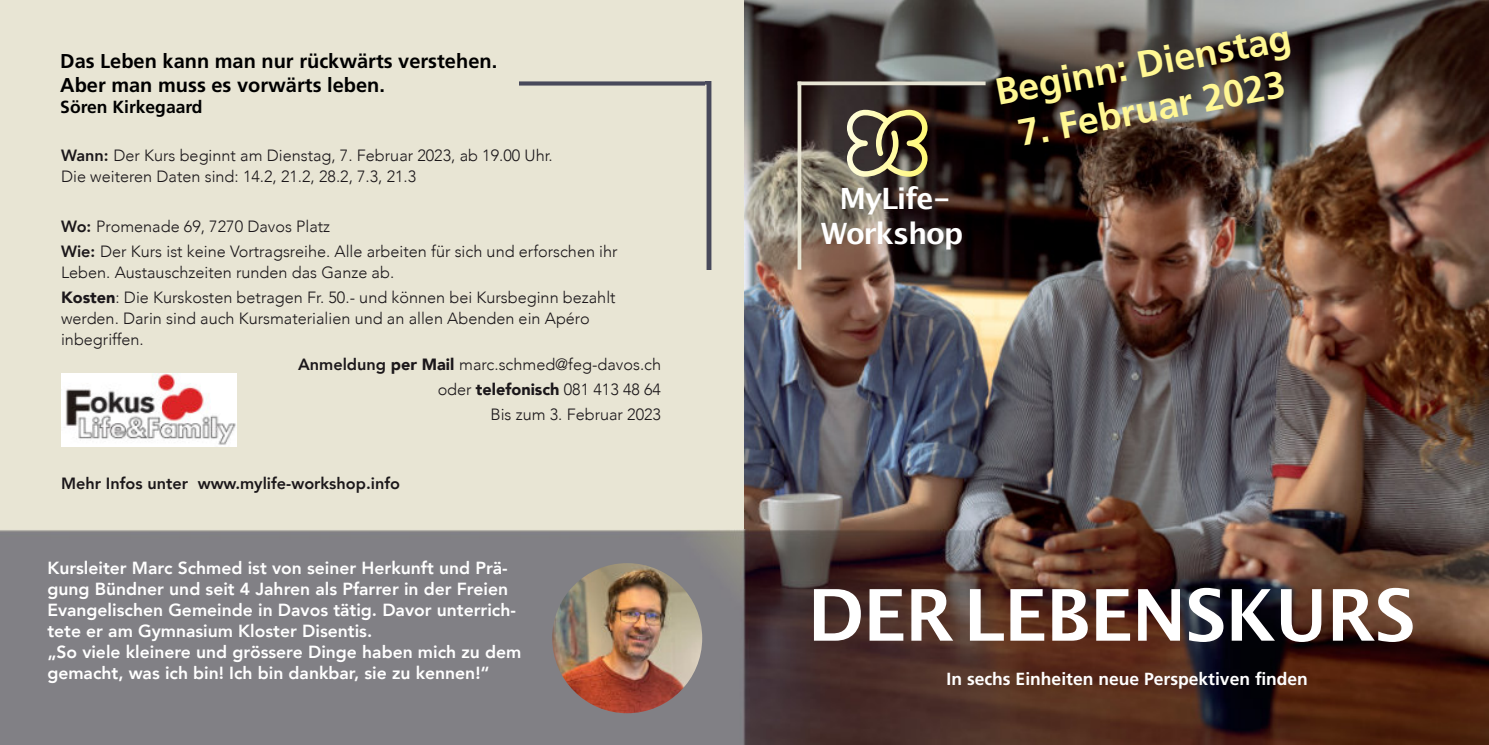
<style>
.page{position:relative;width:1489px;height:745px;background:#fff}
.page>*{position:absolute;margin:0;border:0;box-sizing:border-box;transform-origin:0 0}
.t1{font:700 71.25px "Lucida Grande";letter-spacing:-.015em;color:#fff}
.t2{font:700 37.5px "Frutiger LT Std";color:#fff793}
.t3{font:700 29.38px/35.2px "Lucida Grande";letter-spacing:-.045em;color:#fff;text-align:center}
.t4{font:700 20px/24px "Frutiger LT Std";color:#000}
.t5{font:800 17.5px/21px "Avenir";color:#fff}
.t6{font:700 17.5px "Frutiger LT Std";color:#fff}
.t7{font:700 17.5px "Frutiger LT Std";color:#000}
.t8{font:300 16.25px/24.8px "Avenir";color:#1b171a}
.t9{font:800 16.25px "Avenir";color:#1b171a}
.s1{font-weight:800}
.s2{font-weight:900}
</style>
<div class="page">
<div style="left:0;top:0;width:744px;height:744px;background:#e8e5d4"></div>
<img style="left:744px;top:0;width:744px;height:529px">
<svg style="left:846px;top:109px;width:81px;height:68px"></svg>
<img style="left:61px;top:373px;width:176px;height:73px">
<img style="left:0;top:529px;width:1488px;height:215px">
<svg style="left:797px;top:85px;width:4px;height:184px"></svg>
<svg style="left:797px;top:81px;width:188px;height:4px"></svg>
<img style="left:519px;top:81px;width:188px;height:5px">
<img style="left:706px;top:82px;width:6px;height:187px">
<img style="left:552px;top:562px;width:150px;height:150px;border-radius:50%">
<p class="t4" style="left:60px;top:51px;width:438px">Das Leben kann man nur rückwärts verstehen.<br>Aber man muss es vorwärts leben.</p>
<p class="t7" style="left:60px;top:100px;width:144px">Sören Kirkegaard</p>
<p class="t8" style="left:61px;top:145px;width:493px;line-height:21px"><span class="s1">Wann:</span> Der Kurs beginnt am Dienstag, 7. Februar 2023, ab 19.00 Uhr.<br>Die weiteren Daten sind: 14.2, 21.2, 28.2, 7.3, 21.3</p>
<p class="t8" style="left:61px;top:214px;width:558px"><span class="s1">Wo:</span> Promenade 69, 7270 Davos Platz<br><span class="s1">Wie:</span> Der Kurs ist keine Vortragsreihe. Alle arbeiten für sich und erforschen ihr</p>
<p class="t8" style="left:61px;top:260px;width:556px">Leben. Austauschzeiten runden das Ganze ab.<br><span class="s2">Kosten</span>: Die Kurskosten betragen Fr. 50.- und können bei Kursbeginn bezahlt</p>
<p class="t8" style="left:61px;top:308px;width:530px;line-height:21.2px">werden. Darin sind auch Kursmaterialien und an allen Abenden ein Apéro inbegriffen.</p>
<p class="t8" style="left:298px;top:352px;width:364px;text-align:right"><span class="s1">Anmeldung</span> <span class="s2">per Mail</span> marc.schmed@feg-davos.ch oder <span class="s2">telefonisch</span> 081 413 48 64<br>Bis zum 3. Februar 2023</p>
<p class="t9" style="left:61px;top:472px;width:340px">Mehr Infos unter www.mylife-workshop.info</p>
<p class="t5" style="left:47px;top:557px;width:475px">Kursleiter Marc Schmed ist von seiner Herkunft und Prä&shy;gung Bündner und seit 4 Jahren als Pfarrer in der Freien Evangelischen Gemeinde in Davos tätig. Davor unterrich&shy;tete er am Gymnasium Kloster Disentis.<br>„So viele kleinere und grössere Dinge haben mich zu dem gemacht, was ich bin! Ich bin dankbar, sie zu kennen!“</p>
<h3 class="t3" style="left:820px;top:183px;width:144px">MyLife-<br>Workshop</h3>
<h2 class="t2" style="left:992px;top:78px;width:302px;rotate:-11deg">Beginn: Dienstag</h2>
<h2 class="t2" style="left:1015px;top:119px;width:272px;rotate:-11deg">7. Februar 2023</h2>
<h1 class="t1" style="left:807px;top:584px;width:609px">DERLEBENSKURS</h1>
<p class="t6" style="left:946px;top:671px;width:363px">In sechs Einheiten neue Perspektiven finden</p>
</div>
